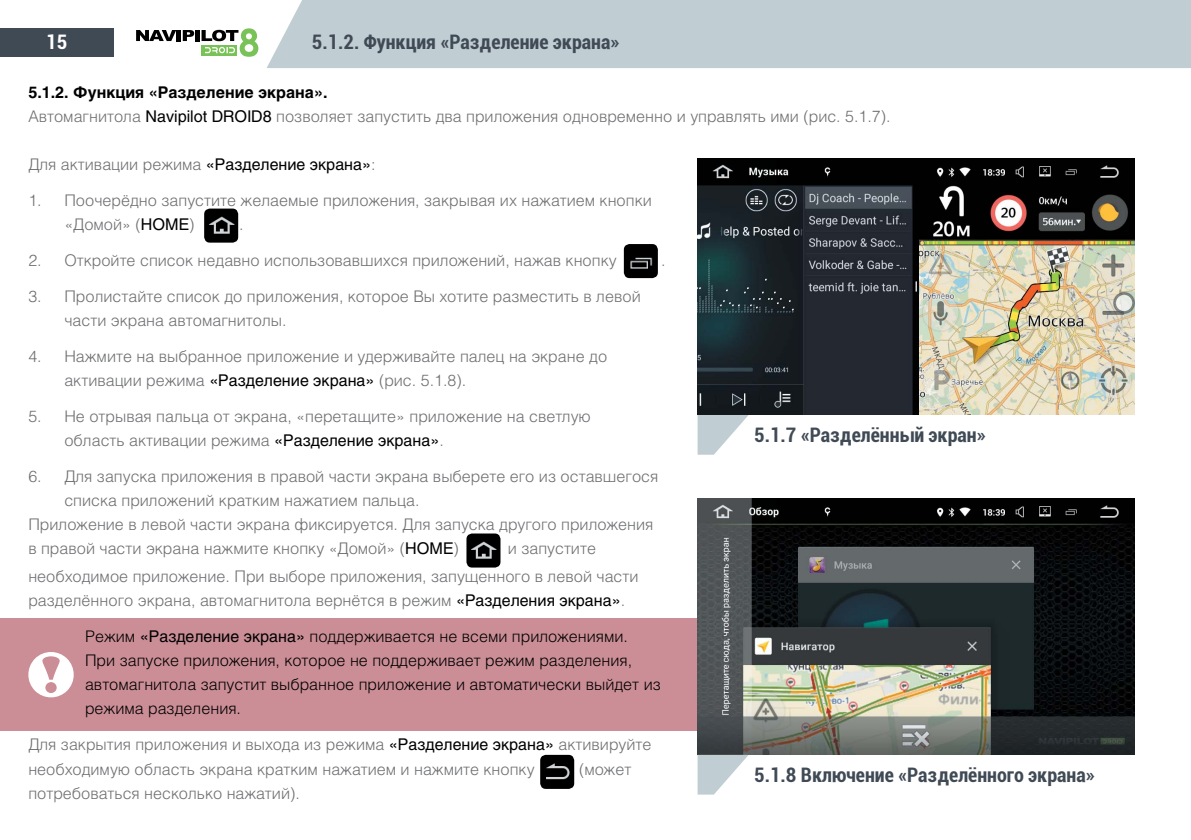
<style>
.page{position:relative;width:1191px;height:840px;background:#fff}
.page>*{position:absolute;margin:0;border:0;box-sizing:border-box;transform-origin:0 0}
.t1{font:700 condensed 20px "Roboto";color:#404a55}
.t2{font:700 condensed 20px "Roboto";color:#fff}
.t3{font:300 16px/24px "Helios";color:#6d6e71}
.t4{font:300 16px/24px "Helios";color:#000}
.s1{font-weight:700;color:#000}
.s2{font-weight:400;color:#000}
.s3{font-weight:400}
</style>
<div class="page">
<div style="left:0;top:618px;width:709px;height:112px;background:#cb8e96"></div>
<svg style="left:28px;top:652px;width:46px;height:46px"></svg>
<div style="left:0;top:28px;width:113px;height:29px;background:#404a55"></div>
<svg style="left:136px;top:30px;width:40px;height:11px"></svg>
<hr style="left:177px;top:30px;width:4px;height:11px;background:#000">
<svg style="left:183px;top:30px;width:11px;height:11px"></svg>
<div style="left:195px;top:30px;width:5px;height:11px;background:#000"></div>
<svg style="left:201px;top:28px;width:57px;height:29px"></svg>
<div style="left:267px;top:0;width:924px;height:68px;background:#c0cdd3"></div>
<img style="left:697px;top:159px;width:437px;height:256px">
<svg style="left:697px;top:415px;width:51px;height:39px"></svg>
<img style="left:697px;top:498px;width:437px;height:256px">
<svg style="left:697px;top:754px;width:51px;height:40px"></svg>
<img style="left:204px;top:208px;width:34px;height:34px">
<img style="left:624px;top:244px;width:34px;height:34px">
<img style="left:540px;top:754px;width:34px;height:34px">
<img style="left:466px;top:533px;width:34px;height:34px">
<p class="t2" style="left:46px;top:28px;width:23px">15</p>
<p class="t1" style="left:312px;top:28px;width:309px">5.1.2. Функция «Разделение экрана»</p>
<p class="t3" style="left:28px;top:80px;width:863px"><span class="s1">5.1.2. Функция «Разделение экрана».<br></span>Автомагнитола <span class="s2">Navipilot DROID8</span> позволяет запустить два приложения одновременно и управлять ими (рис. 5.1.7).</p>
<p class="t3" style="left:28px;top:152px;width:349px">Для активации режима <span class="s2">«Разделение экрана»</span>:</p>
<p class="t3" style="left:64px;top:188px;width:589px;text-indent:-36px">1. Поочерёдно запустите желаемые приложения, закрывая их нажатием кнопки «Домой» (<span class="s2">HOME</span>)</p>
<p class="t3" style="left:239px;top:212px;width:6px">.</p>
<p class="t3" style="left:28px;top:248px;width:590px">2. Откройте список недавно использовавшихся приложений, нажав кнопку</p>
<p class="t3" style="left:661px;top:248px;width:6px">.</p>
<p class="t3" style="left:64px;top:284px;width:578px;text-indent:-36px">3. Пролистайте список до приложения, которое Вы хотите разместить в левой части экрана автомагнитолы.</p>
<p class="t3" style="left:64px;top:344px;width:544px;text-indent:-36px">4. Нажмите на выбранное приложение и удерживайте палец на экране до активации режима <span class="s2">«Разделение экрана»</span> (рис. 5.1.8).</p>
<p class="t3" style="left:64px;top:404px;width:528px;text-indent:-36px">5. Не отрывая пальца от экрана, «перетащите» приложение на светлую область активации режима <span class="s2">«Разделение экрана»</span>.</p>
<p class="t3" style="left:28px;top:464px;width:631px">6. Для запуска приложения в правой части экрана выберете его из оставшегося</p>
<p class="t3" style="left:64px;top:488px;width:357px">списка приложений кратким нажатием пальца.</p>
<p class="t3" style="left:28px;top:512px;width:626px">Приложение в левой части экрана фиксируется. Для запуска другого приложения</p>
<p class="t3" style="left:28px;top:536px;width:432px">в правой части экрана нажмите кнопку «Домой» (<span class="s2">HOME</span>)</p>
<p class="t1" style="left:754px;top:420px;width:233px">5.1.7 «Разделённый экран»</p>
<p class="t3" style="left:28px;top:534px;width:611px;line-height:28px;text-indent:479px">и запустите необходимое приложение. При выборе приложения, запущенного в левой части</p>
<p class="t3" style="left:28px;top:588px;width:598px">разделённого экрана, автомагнитола вернётся в режим <span class="s2">«Разделения экрана»</span>.</p>
<p class="t4" style="left:85px;top:624px;width:577px">Режим <span class="s3">«Разделение экрана»</span> поддерживается не всеми приложениями.<br>При запуске приложения, которое не поддерживает режим разделения, автомагнитола запустит выбранное приложение и автоматически выйдет из режима разделения.</p>
<p class="t3" style="left:28px;top:732px;width:624px">Для закрытия приложения и выхода из режима <span class="s2">«Разделение экрана»</span> активируйте необходимую область экрана кратким нажатием и нажмите кнопку</p>
<p class="t3" style="left:579px;top:756px;width:54px">(может</p>
<p class="t1" style="left:754px;top:760px;width:342px">5.1.8 Включение «Разделённого экрана»</p>
<p class="t3" style="left:28px;top:780px;width:273px">потребоваться несколько нажатий).</p>
</div>
